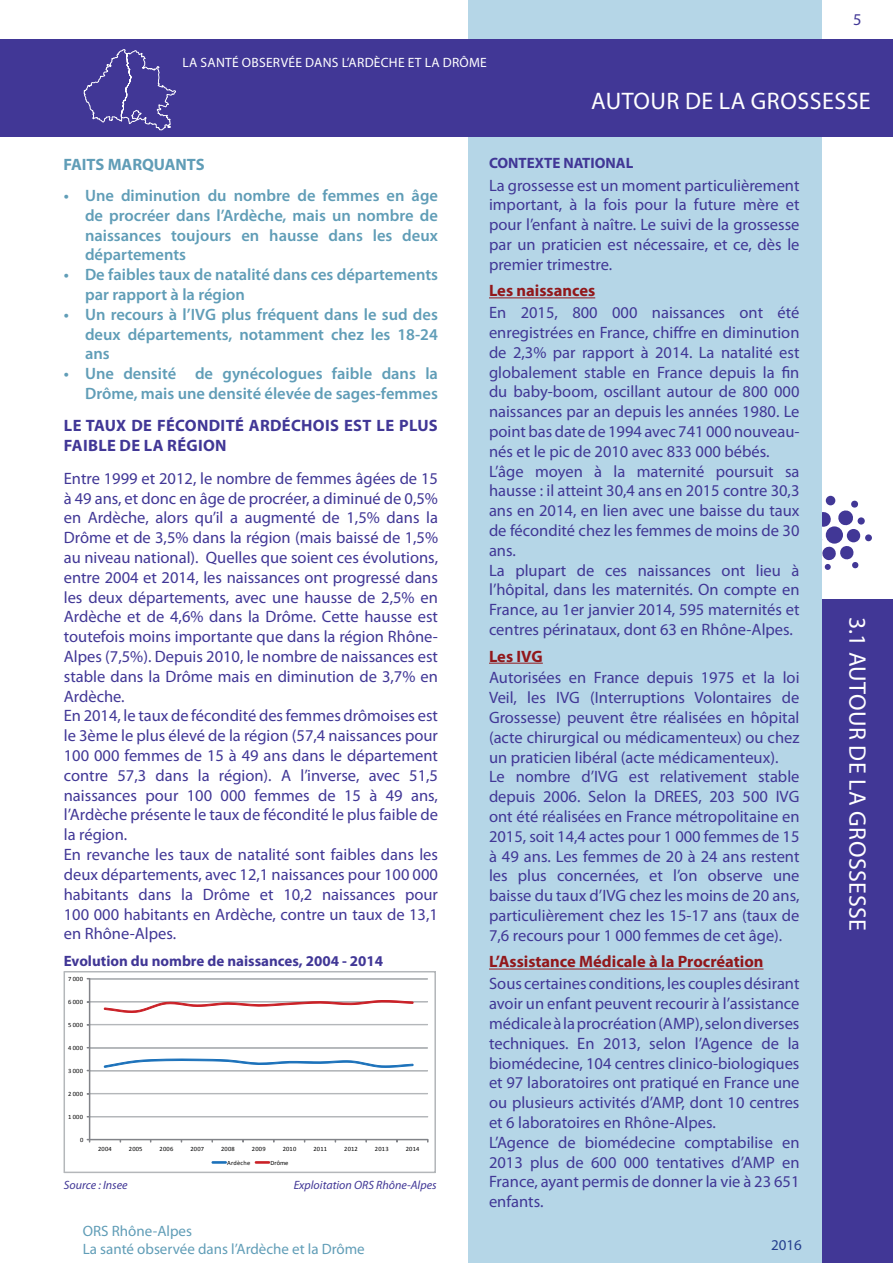
<style>
.page{position:relative;width:893px;height:1263px;background:#fff}
.page>*{position:absolute;margin:0;border:0;box-sizing:border-box;transform-origin:0 0}
.t1{font:24px "Myriad Pro";letter-spacing:.02em;color:#fff}
.t2{font:16.5px/19.8px "Myriad Pro";color:#413796}
.t3{font:600 16.5px/19.8px "Myriad Pro";color:#609db7;text-align:justify}
.t4{font:700 16.5px "Myriad Pro";color:#92181b}
.t5{font:700 16.5px "Myriad Pro";letter-spacing:.02em;color:#413796}
.t6{font:700 16.5px "Myriad Pro";color:#609db7}
.t7{font:700 15px "Myriad Pro";color:#413796}
.t8{font:15px/18px "Myriad Pro";color:#609db7}
.t9{font:15px "Myriad Pro";color:#253f8e}
.t10{font:13.5px "Myriad Pro";letter-spacing:.02em;color:#fff}
.t11{font:italic 12px "Myriad Pro";color:#413796}
.t12{font:6.45px "Calibri";letter-spacing:.03em;color:#000}
</style>
<div class="page">
<div style="left:820px;top:600px;width:73px;height:663px;background:#413796"></div>
<div style="left:865px;top:534px;width:7px;height:7px;background:#413796;border-radius:50%"></div>
<div style="left:858px;top:517px;width:7px;height:8px;background:#413796;border-radius:50%"></div>
<div style="left:826px;top:496px;width:9px;height:9px;background:#413796;border-radius:50%"></div>
<svg style="left:821px;top:500px;width:38px;height:70px"></svg>
<div style="left:468px;top:0;width:353px;height:1263px;background:#b5d6e7"></div>
<div style="left:0;top:40px;width:893px;height:97px;background:#413796"></div>
<svg style="left:84px;top:49px;width:92px;height:81px"></svg>
<svg style="left:64px;top:971px;width:371px;height:201px"></svg>
<hr style="left:489px;top:297px;width:106px;height:1px;background:#92181b">
<hr style="left:489px;top:663px;width:54px;height:1px;background:#92181b">
<hr style="left:489px;top:969px;width:274px;height:1px;background:#92181b">
<p class="t10" style="left:183px;top:54px;width:306px">La santé observée dans l’ardèche et la Drôme</p>
<p class="t2" style="left:853px;top:9px;width:10px">5</p>
<h1 class="t1" style="left:591px;top:86px;width:281px">Autour de la grossesse</h1>
<p class="t6" style="left:63px;top:154px;width:143px">FAITS MARQUANTS</p>
<p class="t3" style="left:85px;top:185px;width:354px;text-indent:-21px">• Une diminution du nombre de femmes en âge de procréer dans l’Ardèche, mais un nombre de naissances toujours en hausse dans les deux départements</p>
<p class="t3" style="left:85px;top:264px;width:354px;text-indent:-21px">• De faibles taux de natalité dans ces départements par rapport à la région</p>
<p class="t3" style="left:85px;top:304px;width:354px;text-indent:-21px">• Un recours à l’IVG plus fréquent dans le sud des deux départements, notamment chez les 18-24 ans</p>
<p class="t3" style="left:64px;top:363px;width:376px;text-align:right">• Une densité de gynécologues faible dans la<br>Drôme, mais une densité élevée de sages-femmes</p>
<p class="t5" style="left:64px;top:415px;width:33px">Le taux</p>
<p class="t5" style="left:131px;top:415px;width:56px">de fécon</p>
<p class="t5" style="left:209px;top:415px;width:114px">dité ardéchois</p>
<p class="t5" style="left:344px;top:415px;width:10px">est</p>
<p class="t5" style="left:377px;top:415px;width:43px">le plus</p>
<p class="t5" style="left:64px;top:435px;width:144px">faible de la région</p>
<p class="t2" style="left:64px;top:468px;width:376px">Entre 1999 et 2012, le nombre de femmes âgées de 15 à 49 ans, et donc en âge de procréer, a diminué de 0,5% en Ardèche, alors qu’il a augmenté de 1,5% dans la Drôme et de 3,5% dans la région (mais baissé de 1,5% au niveau national). Quelles que soient ces évolutions, entre 2004 et 2014, les naissances ont progressé dans les deux départements, avec une hausse de 2,5% en Ardèche et de 4,6% dans la Drôme. Cette hausse est toutefois moins importante que dans la région Rhône-Alpes (7,5%). Depuis 2010, le nombre de naissances est stable dans la Drôme mais en diminution de 3,7% en Ardèche.<br>En 2014, le taux de fécondité des femmes drômoises est le 3ème le plus élevé de la région (57,4 naissances pour 100 000 femmes de 15 à 49 ans dans le département contre 57,3 dans la région). A l’inverse, avec 51,5 naissances pour 100 000 femmes de 15 à 49 ans, l’Ardèche présente le taux de fécondité le plus faible de la région.<br>En revanche les taux de natalité sont faibles dans les deux départements, avec 12,1 naissances pour 100 000 habitants dans la Drôme et 10,2 naissances pour 100 000 habitants en Ardèche, contre un taux de 13,1 en Rhône-Alpes.</p>
<p class="t7" style="left:64px;top:951px;width:321px">Evolution du nombre de naissances, 2004 - 2014</p>
<p class="t12" style="left:68px;top:975px;width:16px">7 000</p>
<p class="t12" style="left:68px;top:998px;width:16px">6 000</p>
<p class="t12" style="left:68px;top:1021px;width:16px">5 000</p>
<p class="t12" style="left:68px;top:1044px;width:16px">4 000</p>
<p class="t12" style="left:68px;top:1067px;width:16px">3 000</p>
<p class="t12" style="left:68px;top:1090px;width:16px">2 000</p>
<p class="t12" style="left:68px;top:1113px;width:16px">1 000</p>
<p class="t12" style="left:80px;top:1136px;width:5px">0</p>
<p class="t12" style="left:98px;top:1144px;width:15px">2004</p>
<p class="t12" style="left:129px;top:1144px;width:15px">2005</p>
<p class="t12" style="left:160px;top:1144px;width:15px">2006</p>
<p class="t12" style="left:190px;top:1144px;width:15px">2007</p>
<p class="t12" style="left:221px;top:1144px;width:15px">2008</p>
<p class="t12" style="left:252px;top:1144px;width:15px">2009</p>
<p class="t12" style="left:283px;top:1144px;width:15px">2010</p>
<p class="t12" style="left:313px;top:1144px;width:15px">2011</p>
<p class="t12" style="left:344px;top:1144px;width:15px">2012</p>
<p class="t12" style="left:375px;top:1144px;width:15px">2013</p>
<p class="t12" style="left:406px;top:1144px;width:15px">2014</p>
<p class="t12" style="left:227px;top:1158px;width:25px">Ardèche</p>
<p class="t12" style="left:270px;top:1158px;width:20px">Drôme</p>
<p class="t11" style="left:64px;top:1178px;width:65px">Source : Insee</p>
<p class="t11" style="left:294px;top:1178px;width:144px">Exploitation ORS Rhône-Alpes</p>
<p class="t8" style="left:83px;top:1222px;width:284px;text-indent:29px">Rhône-Alpes<br>La santé observée dans l’Ardèche et la Drôme</p>
<p class="t8" style="left:83px;top:1222px;width:10px">ORS</p>
<p class="t7" style="left:489px;top:153px;width:146px">CONTEXTE NATIONAL</p>
<p class="t2" style="left:489px;top:175px;width:312px;text-align:justify">La grossesse est un moment particulièrement important, à la fois pour la future mère et pour l’enfant à naître. Le suivi de la grossesse par un praticien est nécessaire, et ce, dès le premier trimestre.</p>
<p class="t4" style="left:489px;top:280px;width:108px">Les naissances</p>
<p class="t2" style="left:489px;top:302px;width:312px">En 2015, 800 000 naissances ont été enregistrées en France, chiffre en diminution de 2,3% par rapport à 2014. La natalité est globalement stable en France depuis la fin du baby-boom, oscillant autour de 800 000 naissances par an depuis les années 1980. Le point bas date de 1994 avec 741 000 nouveau&shy;nés et le pic de 2010 avec 833 000 bébés.<br>L’âge moyen à la maternité poursuit sa hausse : il atteint 30,4 ans en 2015 contre 30,3 ans en 2014, en lien avec une baisse du taux de fécondité chez les femmes de moins de 30 ans.<br>La plupart de ces naissances ont lieu à l’hôpital, dans les maternités. On compte en France, au 1er janvier 2014, 595 maternités et centres périnataux, dont 63 en Rhône-Alpes.</p>
<p class="t4" style="left:489px;top:645px;width:54px">Les IVG</p>
<p class="t2" style="left:489px;top:668px;width:312px">Autorisées en France depuis 1975 et la loi<br>Veil, les IVG</p>
<p class="t2" style="left:489px;top:687px;width:312px;text-indent:101px">(Interruptions Volontaires de Grossesse) peuvent être réalisées en hôpital (acte chirurgical ou médicamenteux) ou chez un praticien libéral (acte médicamenteux).<br>Le nombre d’IVG</p>
<p class="t2" style="left:489px;top:767px;width:312px;text-indent:140px">est relativement stable depuis 2006. Selon la DREES</p>
<p class="t2" style="left:489px;top:786px;width:312px;text-indent:209px">, 203 500 IVG ont été réalisées en France métropolitaine en 2015, soit 14,4 actes pour 1 000 femmes de 15 à 49 ans. Les femmes de 20 à 24 ans restent les plus concernées, et l’on observe une baisse du taux d’IVG chez les moins de 20 ans, particulièrement chez les 15-17 ans (taux de 7,6 recours pour 1 000 femmes de cet âge).</p>
<p class="t4" style="left:489px;top:951px;width:276px">L’Assistance Médicale à la Procréation</p>
<p class="t2" style="left:489px;top:973px;width:312px">Sous certaines conditions, les couples désirant avoir un enfant peuvent recourir à l’assistance médicale à la procréation (AMP), selon diverses techniques. En 2013, selon l’Agence de la biomédecine, 104 centres clinico-biologiques et 97 laboratoires ont pratiqué en France une ou plusieurs activités d’AMP, dont 10 centres et 6 laboratoires en Rhône-Alpes.<br>L’Agence de biomédecine comptabilise en 2013 plus de 600 000 tentatives d’AMP en France, ayant permis de donner la vie à 23 651 enfants.</p>
<p class="t9" style="left:771px;top:1236px;width:32px">2016</p>
<h1 class="t1" style="left:872px;top:617px;width:316px;rotate:90deg">3.1 Autour de la grossesse</h1>
</div>
